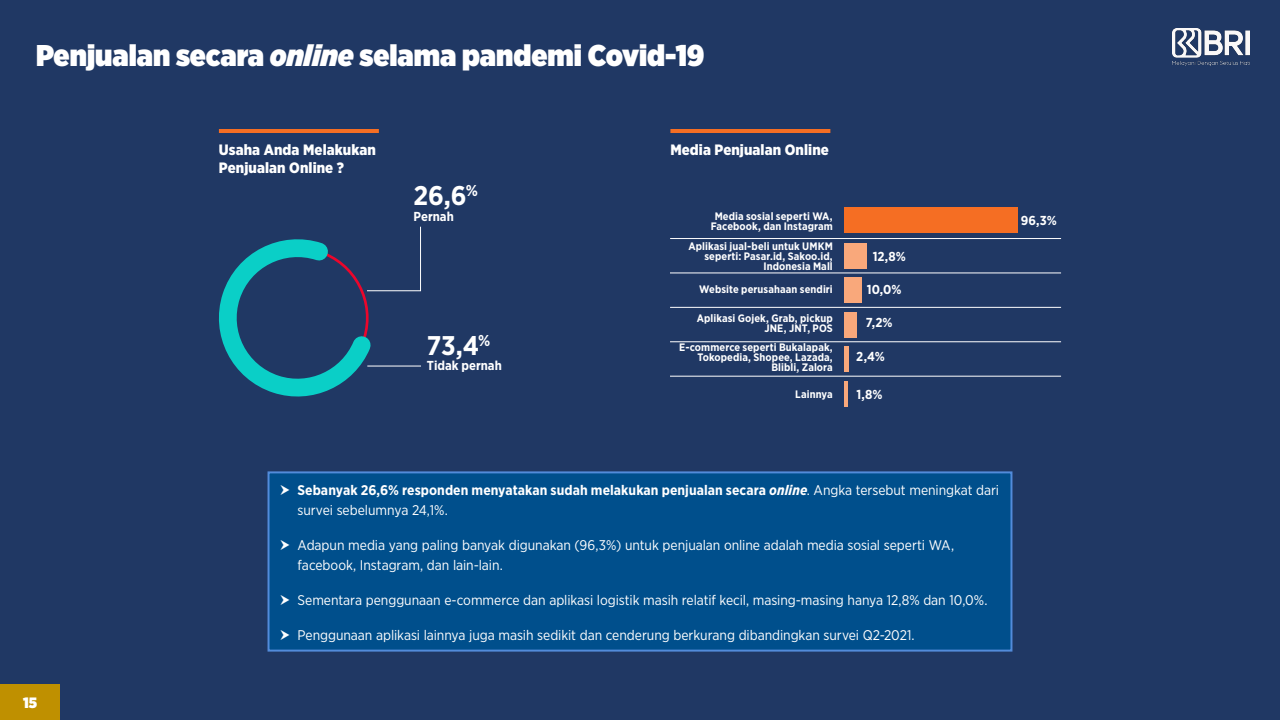
<style>
.page{position:relative;width:1280px;height:720px;background:#203864}
.page>*{position:absolute;margin:0;border:0;box-sizing:border-box;transform-origin:0 0}
.t1{font:900 30px "Gotham Narrow";color:#fff}
.t2{font:700 27px "Gotham Narrow";color:#fff}
.t3{font:900 15px/18px "Gotham Narrow";letter-spacing:.005em;color:#fff}
.t4{font:900 15px "Gotham Narrow";color:#fff}
.t5{font:14px/20px "Gotham Narrow";letter-spacing:-.005em;color:#fff}
.t6{font:700 14px/20px "Gotham Narrow";letter-spacing:.005em;color:#fff}
.t7{font:700 13px "Gotham Narrow";letter-spacing:.005em;color:#fff}
.t8{font:700 10.8px/10px "Gotham Narrow";letter-spacing:.01em;color:#fff;text-align:right}
.s1{font-style:italic}
.s2{font-weight:400}
</style>
<div class="page">
<div style="left:0;top:684px;width:60px;height:36px;background:#bf9000"></div>
<img style="left:1172px;top:28px;width:77px;height:38px">
<div style="left:269px;top:472px;width:742px;height:179px;background:#004f8c"></div>
<div style="left:268px;top:471px;width:744px;height:181px;border:2px solid #528bda"></div>
<hr style="left:219px;top:129px;width:160px;height:4px;background:#f56e23">
<hr style="left:670px;top:129px;width:160px;height:4px;background:#f56e23">
<hr style="left:671px;top:376px;width:390px;height:1px;background:#fff">
<hr style="left:671px;top:342px;width:390px;height:1px;background:#fff">
<hr style="left:671px;top:307px;width:390px;height:1px;background:#fff">
<hr style="left:671px;top:273px;width:390px;height:1px;background:#fff">
<hr style="left:671px;top:238px;width:390px;height:1px;background:#fff">
<div style="left:844px;top:208px;width:174px;height:25px;background:#f56e23"></div>
<div style="left:844px;top:243px;width:23px;height:25px;background:#f9a87b"></div>
<div style="left:844px;top:278px;width:18px;height:25px;background:#f9a87b"></div>
<div style="left:844px;top:312px;width:13px;height:25px;background:#f9a87b"></div>
<hr style="left:844px;top:346px;width:4px;height:26px;background:#f9a87b">
<hr style="left:844px;top:381px;width:3px;height:25px;background:#f9a87b">
<svg style="left:219px;top:226px;width:202px;height:171px"></svg>
<hr style="left:367px;top:366px;width:54px;height:1px;background:#fff">
<p class="t1" style="left:36px;top:35px;width:670px">Penjualan secara <span class="s1">online</span> selama pandemi Covid-19</p>
<p class="t3" style="left:219px;top:141px;width:158px">Usaha Anda Melakukan<br>Penjualan Online ?</p>
<p class="t3" style="left:670px;top:141px;width:160px">Media Penjualan Online</p>
<p class="t2" style="left:414px;top:179px;width:66px">26,6<sup>%</sup></p>
<p class="t7" style="left:414px;top:208px;width:42px">Pernah</p>
<p class="t2" style="left:427px;top:328px;width:65px">73,4<sup>%</sup></p>
<p class="t7" style="left:427px;top:358px;width:77px">Tidak pernah</p>
<p class="t8" style="left:711px;top:211px;width:124px;text-align:center">Media sosial seperti WA,<br>Facebook, dan Instagram</p>
<p class="t8" style="left:688px;top:241px;width:146px">Aplikasi jual-beli untuk UMKM seperti: Pasar.id, Sakoo.id,<br>Indonesia Mall</p>
<p class="t8" style="left:699px;top:284px;width:135px">Website perusahaan sendiri</p>
<p class="t8" style="left:697px;top:313px;width:138px">Aplikasi Gojek, Grab, pickup<br>JNE, JNT, POS</p>
<p class="t8" style="left:679px;top:343px;width:155px">E-commerce seperti Bukalapak,<br>Tokopedia, Shopee, Lazada,<br>Blibli, Zalora</p>
<p class="t8" style="left:795px;top:389px;width:39px">Lainnya</p>
<p class="t7" style="left:873px;top:248px;width:35px">12,8%</p>
<p class="t7" style="left:867px;top:281px;width:36px">10,0%</p>
<p class="t7" style="left:866px;top:315px;width:28px">7,2%</p>
<p class="t7" style="left:856px;top:348px;width:30px">2,4%</p>
<p class="t7" style="left:857px;top:386px;width:27px">1,8%</p>
<p class="t7" style="left:1021px;top:212px;width:38px">96,3%</p>
<p class="t4" style="left:23px;top:693px;width:16px">15</p>
<p class="t6" style="left:298px;top:480px;width:703px">Sebanyak 26,6% responden menyatakan sudah melakukan penjualan secara <span class="s1">online</span><span class="s2">. Angka tersebut meningkat dari survei sebelumnya 24,1%.</span></p>
<p class="t5" style="left:298px;top:534px;width:658px">Adapun media yang paling banyak digunakan (96,3%) untuk penjualan online adalah media sosial seperti WA, facebook, Instagram, dan lain-lain.</p>
<p class="t5" style="left:298px;top:589px;width:692px">Sementara penggunaan e-commerce dan aplikasi logistik masih relatif kecil, masing-masing hanya 12,8% dan 10,0%.</p>
<p class="t5" style="left:298px;top:624px;width:619px">Penggunaan aplikasi lainnya juga masih sedikit dan cenderung berkurang dibandingkan survei Q2-2021.</p>
</div>
